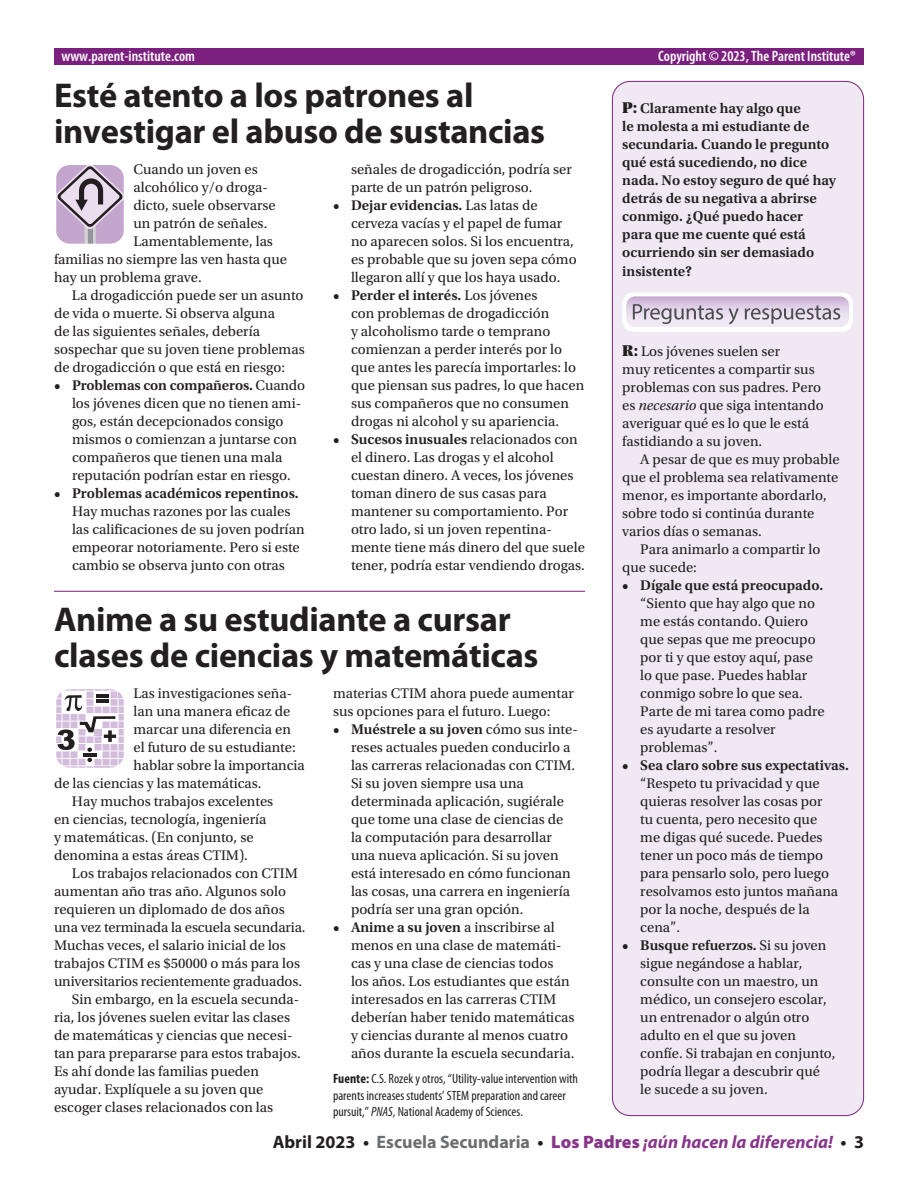
<style>
.page{position:relative;width:918px;height:1188px;background:#fff}
.page>*{position:absolute;margin:0;border:0;box-sizing:border-box;transform-origin:0 0}
.t1{font:700 34.5px/36px "Myriad Pro";letter-spacing:-.01em;color:#231f20}
.t2{font:italic 700 18px "Myriad Pro";color:#87368a}
.t3{font:600 condensed 15px "Myriad Pro";color:#fff}
.t4{font:14.7px/18px "Utopia Std";color:#231f20}
.t5{font:600 14.7px/18px "Utopia Std";color:#231f20}
.t6{font:condensed 13.5px/16.5px "Myriad Pro";color:#231f20}
.s1{font-weight:600}
.s2{font-weight:700}
.s3{font-style:italic}
.s4{font-family:"Utopia Std Black Headline";font-weight:400;font-size:16.5px}
.s5{font-family:"Utopia Std Black Headline";font-size:16.5px}
.s6{font-style:normal;color:#231f20}
.s7{font-style:normal;color:#6c6d70}
.s8{font-weight:900;font-style:normal}
</style>
<div class="page">
<div style="left:612px;top:81px;width:252px;height:1035px;background:#f0e9f4;border-radius:18px"></div>
<div style="left:54px;top:49px;width:810px;height:16px;background:#7c2080"></div>
<div style="left:623px;top:293px;width:229px;height:38px;background:#fff;border-radius:10px"></div>
<div style="left:622px;top:293px;width:231px;height:39px;border:1px solid #fff;border-radius:10px"></div>
<svg style="left:626px;top:296px;width:223px;height:31px;background:#cdc1d3"></svg>
<svg style="left:56px;top:165px;width:68px;height:79px;background:#baa7c0"></svg>
<svg style="left:56px;top:689px;width:68px;height:79px"></svg>
<hr style="left:54px;top:591px;width:531px;height:1px;background:#7c2080">
<p class="t3" style="left:62px;top:46px;width:135px">www.parent-institute.com</p>
<p class="t3" style="left:658px;top:46px;width:199px">Copyright © 2023, The Parent Institute®</p>
<h1 class="t1" style="left:54px;top:76px;width:493px">Esté atento a los patrones al investigar el abuso de sustancias</h1>
<p class="t4" style="left:134px;top:160px;width:126px">Cuando un joven es</p>
<p class="t4" style="left:134px;top:178px;width:136px">alcohólico y/o droga-</p>
<p class="t4" style="left:134px;top:196px;width:144px">dicto, suele observarse</p>
<p class="t4" style="left:134px;top:214px;width:135px">un patrón de señales.</p>
<p class="t4" style="left:134px;top:232px;width:141px">Lamentablemente, las</p>
<p class="t4" style="left:54px;top:250px;width:235px">familias no siempre las ven hasta que</p>
<p class="t4" style="left:54px;top:268px;width:149px">hay un problema grave.</p>
<p class="t4" style="left:72px;top:286px;width:233px">La drogadicción puede ser un asunto</p>
<p class="t4" style="left:54px;top:304px;width:223px">de vida o muerte. Si observa alguna</p>
<p class="t4" style="left:54px;top:322px;width:208px">de las siguientes señales, debería</p>
<p class="t4" style="left:54px;top:340px;width:252px">sospechar que su joven tiene problemas</p>
<p class="t4" style="left:54px;top:358px;width:233px">de drogadicción o que está en riesgo:</p>
<p class="t4" style="left:72px;top:376px;width:235px;text-indent:-18px"><span class="s1">• Problemas con compañeros.</span> Cuando los jóvenes dicen que no tienen ami&shy;gos, están decepcionados consigo mismos o comienzan a juntarse con compañeros que tienen una mala reputación podrían estar en riesgo.</p>
<p class="t5" style="left:54px;top:484px;width:246px">• Problemas académicos repentinos.</p>
<p class="t4" style="left:72px;top:502px;width:234px">Hay muchas razones por las cuales las calificaciones de su joven podrían empeorar notoriamente. Pero si este cambio se observa junto con otras</p>
<p class="t4" style="left:351px;top:160px;width:222px">señales de drogadicción, podría ser parte de un patrón peligroso.</p>
<p class="t4" style="left:351px;top:196px;width:227px;text-indent:-18px"><span class="s1">• Dejar evidencias.</span> Las latas de cerveza vacías y el papel de fumar no aparecen solos. Si los encuentra, es probable que su joven sepa cómo llegaron allí y que los haya usado.</p>
<p class="t4" style="left:351px;top:286px;width:235px;text-indent:-18px"><span class="s1">• Perder el interés.</span> Los jóvenes<br>con problemas de drogadicción<br>y alcoholismo tarde o temprano comienzan a perder interés por lo que antes les parecía importarles: lo que piensan sus padres, lo que hacen sus compañeros que no consumen drogas ni alcohol y su apariencia.</p>
<p class="t4" style="left:351px;top:430px;width:235px;text-indent:-18px"><span class="s1">• Sucesos inusuales</span> relacionados con el dinero. Las drogas y el alcohol cuestan dinero. A veces, los jóvenes toman dinero de sus casas para mantener su comportamiento. Por otro lado, si un joven repentina&shy;mente tiene más dinero del que suele tener, podría estar vendiendo drogas.</p>
<h1 class="t1" style="left:54px;top:601px;width:486px">Anime a su estudiante a cursar clases de ciencias y matemáticas</h1>
<p class="t4" style="left:134px;top:684px;width:160px">Las investigaciones seña-</p>
<p class="t4" style="left:134px;top:702px;width:158px">lan una manera eficaz de</p>
<p class="t4" style="left:134px;top:720px;width:159px">marcar una diferencia en</p>
<p class="t4" style="left:134px;top:738px;width:164px">el futuro de su estudiante:</p>
<p class="t4" style="left:134px;top:756px;width:173px">hablar sobre la importancia</p>
<p class="t4" style="left:54px;top:774px;width:209px">de las ciencias y las matemáticas.</p>
<p class="t4" style="left:72px;top:792px;width:203px">Hay muchos trabajos excelentes</p>
<p class="t4" style="left:54px;top:810px;width:214px">en ciencias, tecnología, ingeniería</p>
<p class="t4" style="left:54px;top:828px;width:201px">y matemáticas. (En conjunto, se</p>
<p class="t4" style="left:54px;top:846px;width:195px">denomina a estas áreas CTIM).</p>
<p class="t4" style="left:72px;top:864px;width:227px">Los trabajos relacionados con CTIM</p>
<p class="t4" style="left:54px;top:882px;width:234px">aumentan año tras año. Algunos solo</p>
<p class="t4" style="left:54px;top:900px;width:232px">requieren un diplomado de dos años</p>
<p class="t4" style="left:54px;top:918px;width:253px">una vez terminada la escuela secundaria.</p>
<p class="t4" style="left:54px;top:936px;width:234px">Muchas veces, el salario inicial de los</p>
<p class="t4" style="left:54px;top:954px;width:248px">trabajos CTIM es $50000 o más para los</p>
<p class="t4" style="left:54px;top:972px;width:250px">universitarios recientemente graduados.</p>
<p class="t4" style="left:72px;top:990px;width:229px">Sin embargo, en la escuela secunda-</p>
<p class="t4" style="left:54px;top:1008px;width:238px">ria, los jóvenes suelen evitar las clases</p>
<p class="t4" style="left:54px;top:1026px;width:240px">de matemáticas y ciencias que necesi-</p>
<p class="t4" style="left:54px;top:1044px;width:248px">tan para prepararse para estos trabajos.</p>
<p class="t4" style="left:54px;top:1062px;width:207px">Es ahí donde las familias pueden</p>
<p class="t4" style="left:54px;top:1080px;width:211px">ayudar. Explíquele a su joven que</p>
<p class="t4" style="left:54px;top:1098px;width:221px">escoger clases relacionados con las</p>
<p class="t4" style="left:333px;top:684px;width:242px">materias CTIM ahora puede aumentar sus opciones para el futuro. Luego:</p>
<p class="t4" style="left:351px;top:720px;width:228px;text-indent:-18px"><span class="s1">• Muéstrele a su joven</span> cómo sus inte&shy;reses actuales pueden conducirlo a las carreras relacionadas con CTIM.<br>Si su joven siempre usa una determinada aplicación, sugiérale que tome una clase de ciencias de la computación para desarrollar una nueva aplicación. Si su joven está interesado en cómo funcionan las cosas, una carrera en ingeniería podría ser una gran opción.</p>
<p class="t4" style="left:351px;top:918px;width:225px;text-indent:-18px"><span class="s1">• Anime a su joven</span> a inscribirse al menos en una clase de matemáti&shy;cas y una clase de ciencias todos los años. Los estudiantes que están interesados en las carreras CTIM deberían haber tenido matemáticas y ciencias durante al menos cuatro años durante la escuela secundaria.</p>
<p class="t6" style="left:333px;top:1070px;width:247px"><span class="s2">Fuente:</span> C.S. Rozek y otros, “Utility-value intervention with parents increases students’ STEM preparation and career pursuit,” <span class="s3">PNAS</span>, National Academy of Sciences.</p>
<p class="t5" style="left:622px;top:99px;width:215px"><span class="s4">P:</span> Claramente hay algo que<br>le molesta a mi estudiante de secundaria. Cuando le pregunto qué está sucediendo, no dice nada. No estoy seguro de qué hay detrás de su negativa a abrirse conmigo. ¿Qué puedo hacer para que me cuente qué está ocurriendo sin ser demasiado</p>
<p class="t5" style="left:622px;top:263px;width:72px">insistente?</p>
<p class="t4" style="left:622px;top:342px;width:203px"><span class="s5">R:</span> Los jóvenes suelen ser<br>muy reticentes a compartir sus problemas con sus padres. Pero es <span class="s3">necesario</span> que siga intentando averiguar qué es lo que le está fastidiando a su joven.</p>
<p class="t4" style="left:622px;top:450px;width:219px;text-indent:18px">A pesar de que es muy probable que el problema sea relativamente menor, es importante abordarlo, sobre todo si continúa durante varios días o semanas.</p>
<p class="t4" style="left:622px;top:540px;width:200px;text-indent:18px">Para animarlo a compartir lo que sucede:</p>
<p class="t5" style="left:622px;top:576px;width:203px">• Dígale que está preocupado.</p>
<p class="t4" style="left:640px;top:594px;width:186px">“Siento que hay algo que no me estás contando. Quiero que sepas que me preocupo por ti y que estoy aquí, pase lo que pase. Puedes hablar conmigo sobre lo que sea.<br>Parte de mi tarea como padre es ayudarte a resolver problemas”.</p>
<p class="t5" style="left:622px;top:756px;width:228px">• Sea claro sobre sus expectativas.</p>
<p class="t4" style="left:640px;top:774px;width:199px">“Respeto tu privacidad y que quieras resolver las cosas por tu cuenta, pero necesito que me digas qué sucede. Puedes tener un poco más de tiempo para pensarlo solo, pero luego resolvamos esto juntos mañana por la noche, después de la cena”.</p>
<p class="t4" style="left:640px;top:936px;width:197px;text-indent:-18px"><span class="s1">• Busque refuerzos.</span> Si su joven sigue negándose a hablar, consulte con un maestro, un médico, un consejero escolar, un entrenador o algún otro adulto en el que su joven confíe. Si trabajan en conjunto, podría llegar a descubrir qué<br>le sucede a su joven.</p>
<p class="t2" style="left:273px;top:1130px;width:593px"><span class="s6">Abril 2023 •</span> <span class="s7">Escuela Secundaria</span> <span class="s6">•</span> <span class="s8">Los Padres</span> ¡aún hacen la diferencia! <span class="s6">• 3</span></p>
</div>
